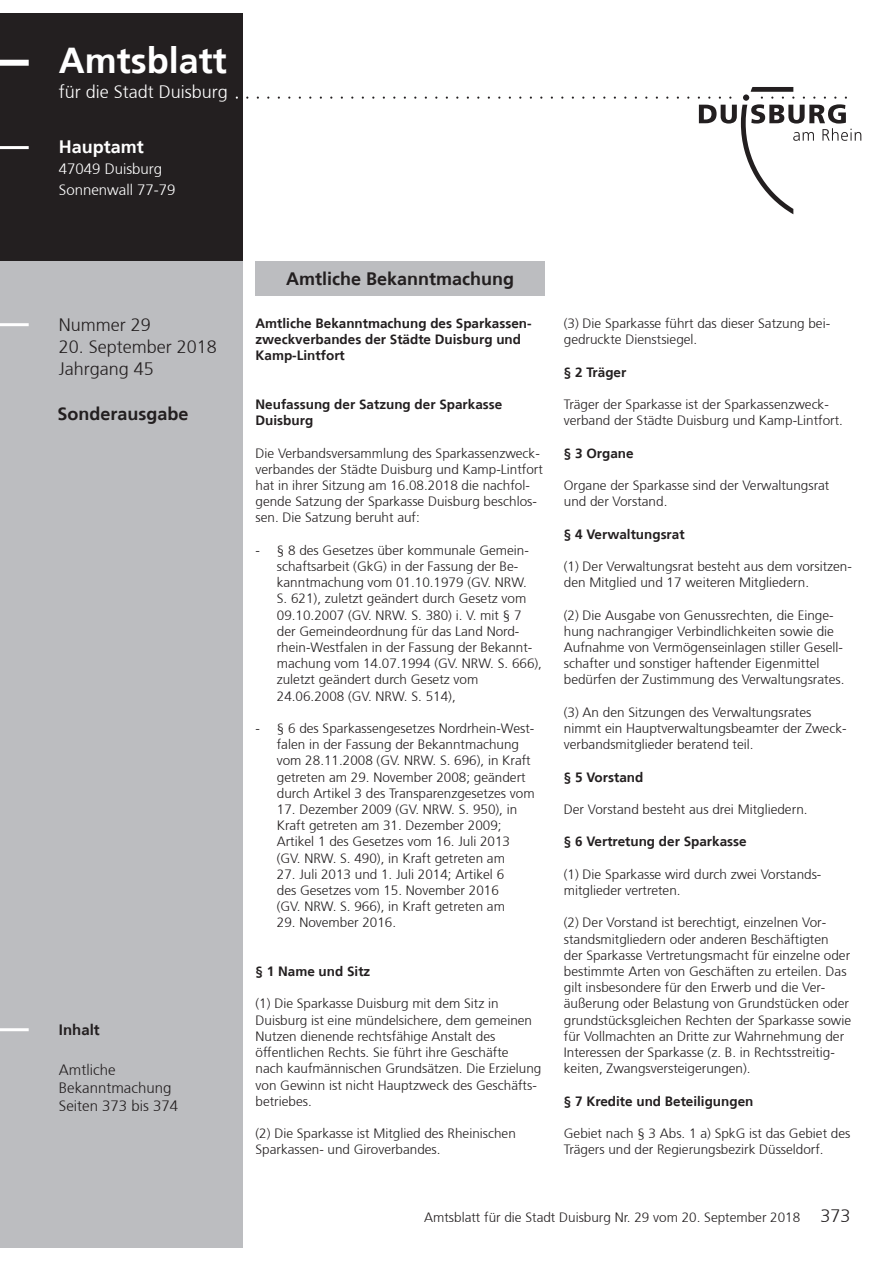
<style>
.page{position:relative;width:893px;height:1263px;background:#fff}
.page>*{position:absolute;margin:0;border:0;box-sizing:border-box;transform-origin:0 0}
.t1{font:150px "Duisburg Logo";color:#231f20}
.t2{font:700 36px "Frutiger 65";color:#fff}
.Nummer_Datum_Jahrgan{font:300 18px "Frutiger 45";color:#231f20}
.Nummer_Datum_Jahrgan-2{font:700 18px "Frutiger 65";color:#231f20}
.Adresse_Kopf{font:300 18px "Frutiger 45";color:#fff}
.Adresse_Kopf-2{font:700 18px "Frutiger 65";color:#fff}
.t3{font:300 15px "Frutiger 45";color:#231f20}
.Adresse_Kopf-3{font:300 15px "Frutiger 45";color:#fff}
.t4{font:700 15px "Frutiger 65";color:#231f20}
.Fließtext{font:300 13.5px/16.2px "Frutiger 45";color:#231f20}
.Fließtext-2{font:700 13.5px/16.2px "Frutiger 65";color:#231f20}
.Fußzeile{font:300 13.5px "Frutiger 45";color:#231f20}
.s1{color:#fff}
</style>
<div class="page">
<div style="left:0;top:13px;width:242px;height:251px;background:#231f20"></div>
<div style="left:0;top:261px;width:242px;height:987px;background:#bcbdc0"></div>
<div style="left:0;top:60px;width:29px;height:6px;background:#fff"></div>
<hr style="left:0;top:146px;width:29px;height:3px;background:#fff">
<hr style="left:0;top:323px;width:29px;height:3px;background:#fff">
<hr style="left:0;top:1028px;width:29px;height:3px;background:#fff">
<div style="left:256px;top:261px;width:289px;height:35px;background:#bcbdc0"></div>
<p class="t2" style="left:59px;top:39px;width:170px">Amtsblatt</p>
<p class="Adresse_Kopf" style="left:59px;top:82px;width:171px">für die Stadt Duisburg</p>
<p class="Adresse_Kopf-2" style="left:59px;top:137px;width:87px">Hauptamt</p>
<p class="Adresse_Kopf-3" style="left:59px;top:161px;width:105px">47049 Duisburg</p>
<p class="Adresse_Kopf-3" style="left:59px;top:182px;width:118px">Sonnenwall 77-79</p>
<p class="t1" style="left:236px;top:-41px;width:627px"><span class="s1">.</span>.......................................L</p>
<p class="Nummer_Datum_Jahrgan" style="left:59px;top:315px;width:94px">Nummer 29</p>
<p class="Nummer_Datum_Jahrgan" style="left:59px;top:337px;width:160px">20. September 2018</p>
<p class="Nummer_Datum_Jahrgan" style="left:59px;top:358px;width:97px">Jahrgang 45</p>
<p class="Nummer_Datum_Jahrgan-2" style="left:57px;top:403px;width:133px">Sonderausgabe</p>
<p class="t4" style="left:59px;top:1021px;width:42px">Inhalt</p>
<p class="t3" style="left:59px;top:1061px;width:58px">Amtliche</p>
<p class="t3" style="left:59px;top:1079px;width:114px">Bekanntmachung</p>
<p class="t3" style="left:59px;top:1097px;width:121px">Seiten 373 bis 374</p>
<p class="Nummer_Datum_Jahrgan-2" style="left:286px;top:268px;width:230px">Amtliche Bekanntmachung</p>
<p class="Fließtext-2" style="left:256px;top:315px;width:278px">Amtliche Bekanntmachung des Sparkassen&shy;zweckverbandes der Städte Duisburg und<br>Kamp-Lintfort</p>
<p class="Fließtext-2" style="left:256px;top:396px;width:248px">Neufassung der Satzung der Sparkasse<br>Duisburg</p>
<p class="Fließtext" style="left:256px;top:445px;width:289px">Die Verbandsversammlung des Sparkassenzweck&shy;verbandes der Städte Duisburg und Kamp-Lintfort hat in ihrer Sitzung am 16.08.2018 die nachfol&shy;gende Satzung der Sparkasse Duisburg beschlos&shy;sen. Die Satzung beruht auf:</p>
<p class="Fließtext" style="left:277px;top:542px;width:267px;text-indent:-21px">- § 8 des Gesetzes über kommunale Gemein&shy;schaftsarbeit (GkG) in der Fassung der Be&shy;kanntmachung vom 01.10.1979 (GV. NRW.<br>S. 621), zuletzt geändert durch Gesetz vom 09.10.2007 (GV. NRW. S. 380) i. V. mit § 7 der Gemeindeordnung für das Land Nord&shy;rhein-Westfalen in der Fassung der Bekannt&shy;machung vom 14.07.1994 (GV. NRW. S. 666), zuletzt geändert durch Gesetz vom 24.06.2008 (GV. NRW. S. 514),</p>
<p class="Fließtext" style="left:277px;top:720px;width:259px;text-indent:-21px">- § 6 des Sparkassengesetzes Nordrhein-West&shy;falen in der Fassung der Bekanntmachung vom 28.11.2008 (GV. NRW. S. 696), in Kraft getreten am 29. November 2008; geändert durch Artikel 3 des Transparenzgesetzes vom</p>
<p class="Fließtext" style="left:277px;top:801px;width:242px">17. Dezember 2009 (GV. NRW. S. 950), in Kraft getreten am 31. Dezember 2009; Artikel 1 des Gesetzes vom 16. Juli 2013 (GV. NRW. S. 490), in Kraft getreten am</p>
<p class="Fließtext" style="left:277px;top:866px;width:230px">27. Juli 2013 und 1. Juli 2014; Artikel 6 des Gesetzes vom 15. November 2016 (GV. NRW. S. 966), in Kraft getreten am</p>
<p class="Fließtext" style="left:277px;top:915px;width:121px">29. November 2016.</p>
<p class="Fließtext-2" style="left:256px;top:963px;width:116px">§ 1 Name und Sitz</p>
<p class="Fließtext" style="left:256px;top:996px;width:287px">(1) Die Sparkasse Duisburg mit dem Sitz in Duisburg ist eine mündelsichere, dem gemeinen Nutzen dienende rechtsfähige Anstalt des öffentlichen Rechts. Sie führt ihre Geschäfte<br>nach kaufmännischen Grundsätzen. Die Erzielung von Gewinn ist nicht Hauptzweck des Geschäfts&shy;betriebes.</p>
<p class="Fließtext" style="left:256px;top:1125px;width:262px">(2) Die Sparkasse ist Mitglied des Rheinischen<br>Sparkassen- und Giroverbandes.</p>
<p class="Fließtext" style="left:564px;top:315px;width:268px">(3) Die Sparkasse führt das dieser Satzung bei&shy;gedruckte Dienstsiegel.</p>
<p class="Fließtext-2" style="left:564px;top:364px;width:64px">§ 2 Träger</p>
<p class="Fließtext" style="left:564px;top:396px;width:281px">Träger der Sparkasse ist der Sparkassenzweck&shy;verband der Städte Duisburg und Kamp-Lintfort.</p>
<p class="Fließtext-2" style="left:564px;top:445px;width:71px">§ 3 Organe</p>
<p class="Fließtext" style="left:564px;top:477px;width:267px">Organe der Sparkasse sind der Verwaltungsrat und der Vorstand.</p>
<p class="Fließtext-2" style="left:564px;top:526px;width:122px">§ 4 Verwaltungsrat</p>
<p class="Fließtext" style="left:564px;top:558px;width:290px">(1) Der Verwaltungsrat besteht aus dem vorsitzen&shy;den Mitglied und 17 weiteren Mitgliedern.</p>
<p class="Fließtext" style="left:564px;top:607px;width:282px">(2) Die Ausgabe von Genussrechten, die Einge&shy;hung nachrangiger Verbindlichkeiten sowie die Aufnahme von Vermögenseinlagen stiller Gesell&shy;schafter und sonstiger haftender Eigenmittel bedürfen der Zustimmung des Verwaltungsrates.</p>
<p class="Fließtext" style="left:564px;top:704px;width:284px">(3) An den Sitzungen des Verwaltungsrates nimmt ein Hauptverwaltungsbeamter der Zweck&shy;verbandsmitglieder beratend teil.</p>
<p class="Fließtext-2" style="left:564px;top:769px;width:81px">§ 5 Vorstand</p>
<p class="Fließtext" style="left:564px;top:801px;width:245px">Der Vorstand besteht aus drei Mitgliedern.</p>
<p class="Fließtext-2" style="left:564px;top:834px;width:184px">§ 6 Vertretung der Sparkasse</p>
<p class="Fließtext" style="left:564px;top:866px;width:259px">(1) Die Sparkasse wird durch zwei Vorstands&shy;mitglieder vertreten.</p>
<p class="Fließtext" style="left:564px;top:915px;width:289px">(2) Der Vorstand ist berechtigt, einzelnen Vor&shy;standsmitgliedern oder anderen Beschäftigten<br>der Sparkasse Vertretungsmacht für einzelne oder bestimmte Arten von Geschäften zu erteilen. Das gilt insbesondere für den Erwerb und die Ver&shy;äußerung oder Belastung von Grundstücken oder grundstücksgleichen Rechten der Sparkasse sowie für Vollmachten an Dritte zur Wahrnehmung der Interessen der Sparkasse (z. B. in Rechtsstreitig&shy;keiten, Zwangsversteigerungen).</p>
<p class="Fließtext-2" style="left:564px;top:1093px;width:191px">§ 7 Kredite und Beteiligungen</p>
<p class="Fließtext" style="left:564px;top:1125px;width:288px">Gebiet nach § 3 Abs. 1 a) SpkG ist das Gebiet des<br>Trägers und der Regierungsbezirk Düsseldorf.</p>
<p class="Fußzeile" style="left:424px;top:1210px;width:378px">Amtsblatt für die Stadt Duisburg Nr. 29 vom 20. September 2018</p>
<p class="Nummer_Datum_Jahrgan" style="left:820px;top:1206px;width:32px">373</p>
</div>
